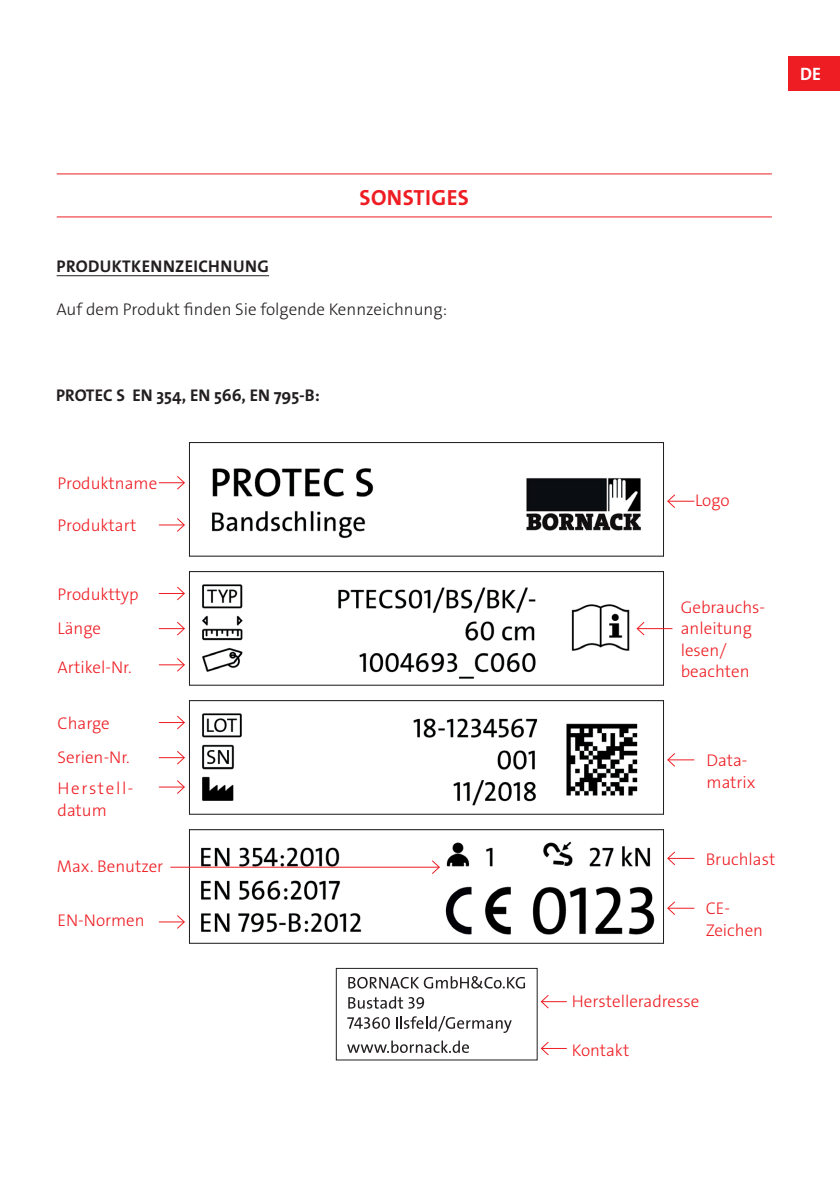
<style>
.page{position:relative;width:840px;height:1191px;background:#fff}
.page>*{position:absolute;margin:0;border:0;box-sizing:border-box;transform-origin:0 0}
.t1{font:700 22px "The Mix E2 s";letter-spacing:.02em;color:#ee1d23}
.t2{font:18px "The Sans LP7 Bld";color:#fff}
.t3{font:17px/21.6px "The Sans LP3 Lig";color:#ee1d23}
.t4{font:17px "The Sans LP3 Lig";color:#231f20}
.t5{font:17px "The Sans LP7 Bld";color:#231f20}
.t6{font:700 17px "The Mix E2 s";letter-spacing:.02em;color:#231f20}
.t7{font:17px/21.6px "The Sans LP3 Lig";letter-spacing:.095em;color:#ee1d23}
</style>
<div class="page">
<div style="left:788px;top:57px;width:51px;height:34px;background:#ee1d23"></div>
<hr style="left:57px;top:275px;width:212px;height:1px;background:#231f20">
<hr style="left:57px;top:173px;width:714px;height:1px;background:#ee1d23">
<hr style="left:57px;top:216px;width:714px;height:1px;background:#ee1d23">
<img style="left:212px;top:468px;width:429px;height:71px">
<div style="left:189px;top:442px;width:474px;height:114px;border:1px solid #231f20"></div>
<img style="left:202px;top:584px;width:459px;height:95px">
<div style="left:189px;top:571px;width:474px;height:114px;border:1px solid #231f20"></div>
<img style="left:202px;top:713px;width:436px;height:93px">
<div style="left:189px;top:700px;width:474px;height:114px;border:1px solid #231f20"></div>
<img style="left:191px;top:841px;width:464px;height:94px">
<div style="left:189px;top:829px;width:474px;height:114px;border:1px solid #231f20"></div>
<svg style="left:159px;top:476px;width:26px;height:14px"></svg>
<svg style="left:159px;top:518px;width:26px;height:14px"></svg>
<svg style="left:667px;top:494px;width:27px;height:14px"></svg>
<svg style="left:159px;top:586px;width:26px;height:15px"></svg>
<svg style="left:159px;top:622px;width:26px;height:14px"></svg>
<svg style="left:159px;top:658px;width:26px;height:14px"></svg>
<svg style="left:159px;top:715px;width:26px;height:15px"></svg>
<svg style="left:159px;top:751px;width:26px;height:14px"></svg>
<svg style="left:159px;top:780px;width:26px;height:14px"></svg>
<svg style="left:159px;top:915px;width:26px;height:14px"></svg>
<svg style="left:667px;top:753px;width:27px;height:14px"></svg>
<svg style="left:667px;top:851px;width:27px;height:14px"></svg>
<svg style="left:667px;top:901px;width:27px;height:14px"></svg>
<hr style="left:637px;top:628px;width:35px;height:1px;background:#ee1d23">
<svg style="left:635px;top:621px;width:10px;height:15px"></svg>
<hr style="left:170px;top:866px;width:269px;height:1px;background:#ee1d23">
<svg style="left:430px;top:859px;width:10px;height:16px"></svg>
<svg style="left:540px;top:995px;width:26px;height:14px"></svg>
<svg style="left:348px;top:976px;width:176px;height:12px"></svg>
<svg style="left:348px;top:996px;width:76px;height:12px"></svg>
<svg style="left:347px;top:1017px;width:42px;height:11px"></svg>
<svg style="left:396px;top:1016px;width:115px;height:17px"></svg>
<svg style="left:336px;top:1040px;width:230px;height:21px"></svg>
<div style="left:335px;top:968px;width:202px;height:92px;border:1px solid #231f20"></div>
<p class="t1" style="left:359px;top:183px;width:111px">SONSTIGES</p>
<p class="t6" style="left:57px;top:255px;width:214px">PRODUKTKENNZEICHNUNG</p>
<p class="t4" style="left:56px;top:298px;width:392px">Auf dem Produkt finden Sie folgende Kennzeichnung:</p>
<p class="t5" style="left:56px;top:384px;width:265px">PROTEC S EN 354, EN 566, EN 795-B:</p>
<p class="t3" style="left:58px;top:472px;width:101px">Produktname</p>
<p class="t3" style="left:58px;top:514px;width:80px">Produktart</p>
<p class="t3" style="left:58px;top:583px;width:82px">Produkttyp</p>
<p class="t3" style="left:58px;top:618px;width:45px">Länge</p>
<p class="t3" style="left:58px;top:656px;width:75px">Artikel-Nr.</p>
<p class="t3" style="left:58px;top:713px;width:54px">Charge</p>
<p class="t3" style="left:58px;top:746px;width:74px">Serien-Nr.</p>
<p class="t7" style="left:58px;top:777px;width:77px">Herstell&shy;datum</p>
<p class="t3" style="left:57px;top:855px;width:108px">Max. Benutzer</p>
<p class="t3" style="left:58px;top:909px;width:89px">EN-Normen</p>
<p class="t2" style="left:799px;top:63px;width:22px">DE</p>
<p class="t3" style="left:694px;top:489px;width:36px">Logo</p>
<p class="t3" style="left:680px;top:596px;width:86px">Gebrauchs&shy;anleitung lesen/ beachten</p>
<p class="t3" style="left:706px;top:749px;width:51px">Data&shy;matrix</p>
<p class="t3" style="left:705px;top:848px;width:71px">Bruchlast</p>
<p class="t3" style="left:705px;top:897px;width:59px">CE-<br>Zeichen</p>
<p class="t3" style="left:571px;top:991px;width:129px">Herstelleradresse</p>
<p class="t3" style="left:571px;top:1039px;width:59px">Kontakt</p>
</div>
